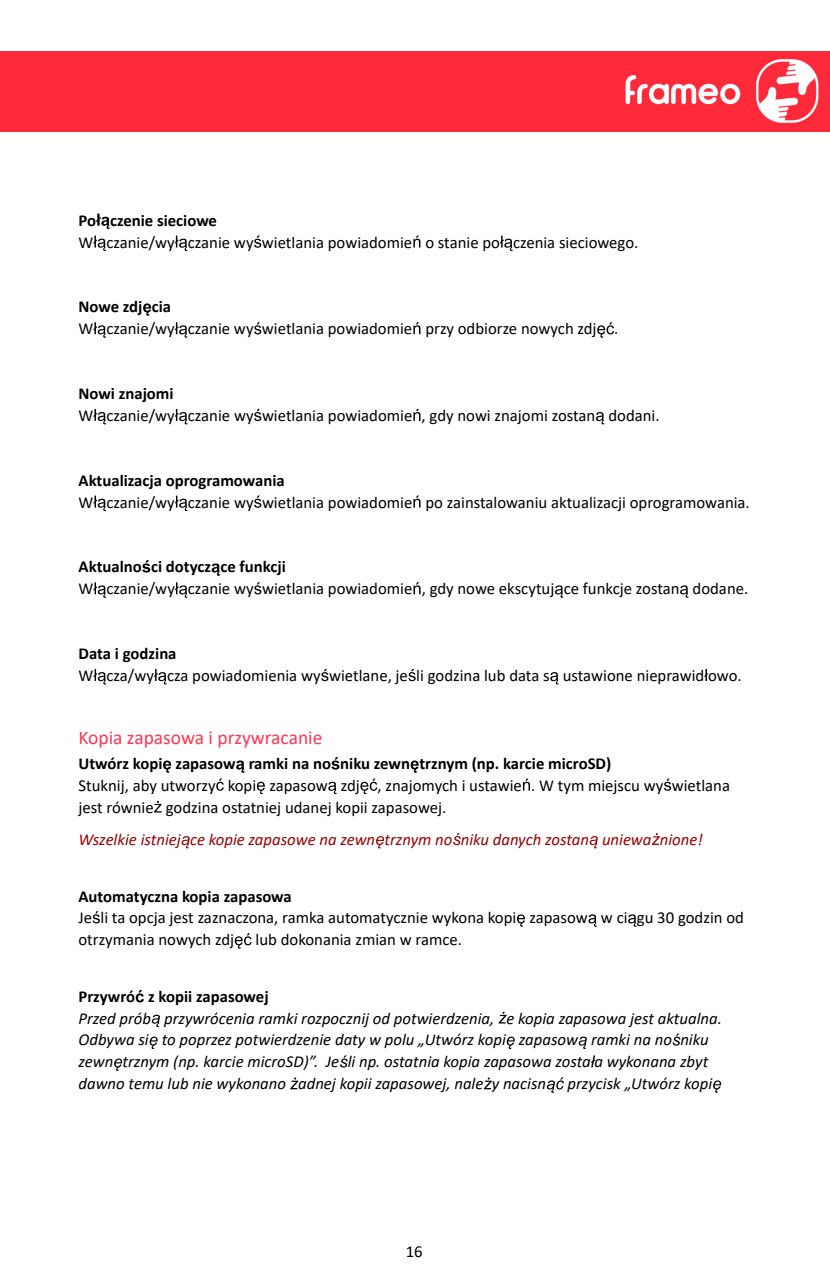
<style>
.page{position:relative;width:830px;height:1276px;background:#fff}
.page>*{position:absolute;margin:0;border:0;box-sizing:border-box;transform-origin:0 0}
.t1{font:19.57px "Calibri";color:#ff3653}
.t2{font:16.65px/21.8px "Calibri";color:#000}
.t3{font:italic 16.65px/21.8px "Calibri";color:#000}
.t4{font:700 16.65px "Calibri";color:#000}
.t5{font:italic 16.65px "Calibri";color:#980000}
</style>
<div class="page">
<svg style="left:96px;top:214px;width:13px;height:15px"></svg>
<svg style="left:93px;top:236px;width:13px;height:15px"></svg>
<svg style="left:175px;top:236px;width:12px;height:15px"></svg>
<svg style="left:254px;top:235px;width:7px;height:13px"></svg>
<svg style="left:413px;top:235px;width:7px;height:12px"></svg>
<svg style="left:500px;top:236px;width:12px;height:15px"></svg>
<svg style="left:143px;top:303px;width:8px;height:13px"></svg>
<svg style="left:93px;top:322px;width:13px;height:16px"></svg>
<svg style="left:175px;top:322px;width:12px;height:16px"></svg>
<svg style="left:254px;top:322px;width:7px;height:12px"></svg>
<svg style="left:413px;top:322px;width:7px;height:12px"></svg>
<svg style="left:597px;top:322px;width:17px;height:16px"></svg>
<svg style="left:93px;top:409px;width:13px;height:15px"></svg>
<svg style="left:175px;top:409px;width:12px;height:15px"></svg>
<svg style="left:254px;top:409px;width:7px;height:12px"></svg>
<svg style="left:413px;top:409px;width:7px;height:12px"></svg>
<svg style="left:596px;top:412px;width:8px;height:12px"></svg>
<svg style="left:93px;top:495px;width:13px;height:16px"></svg>
<svg style="left:175px;top:495px;width:12px;height:16px"></svg>
<svg style="left:254px;top:495px;width:7px;height:13px"></svg>
<svg style="left:413px;top:495px;width:7px;height:12px"></svg>
<svg style="left:142px;top:560px;width:8px;height:12px"></svg>
<svg style="left:211px;top:563px;width:9px;height:13px"></svg>
<svg style="left:93px;top:582px;width:13px;height:16px"></svg>
<svg style="left:175px;top:582px;width:12px;height:16px"></svg>
<svg style="left:254px;top:582px;width:7px;height:12px"></svg>
<svg style="left:413px;top:582px;width:7px;height:12px"></svg>
<svg style="left:555px;top:585px;width:8px;height:13px"></svg>
<svg style="left:680px;top:585px;width:8px;height:13px"></svg>
<svg style="left:93px;top:669px;width:13px;height:15px"></svg>
<svg style="left:154px;top:669px;width:12px;height:15px"></svg>
<svg style="left:321px;top:669px;width:7px;height:12px"></svg>
<svg style="left:408px;top:669px;width:7px;height:12px"></svg>
<svg style="left:550px;top:672px;width:8px;height:12px"></svg>
<svg style="left:704px;top:669px;width:3px;height:12px"></svg>
<svg style="left:163px;top:760px;width:8px;height:13px"></svg>
<svg style="left:236px;top:760px;width:8px;height:13px"></svg>
<svg style="left:331px;top:757px;width:8px;height:12px"></svg>
<svg style="left:410px;top:760px;width:8px;height:13px"></svg>
<svg style="left:216px;top:778px;width:8px;height:13px"></svg>
<svg style="left:257px;top:782px;width:8px;height:12px"></svg>
<svg style="left:328px;top:782px;width:8px;height:12px"></svg>
<svg style="left:360px;top:778px;width:17px;height:16px"></svg>
<svg style="left:522px;top:778px;width:7px;height:12px"></svg>
<svg style="left:664px;top:778px;width:6px;height:13px"></svg>
<svg style="left:154px;top:801px;width:8px;height:11px"></svg>
<svg style="left:181px;top:836px;width:8px;height:12px"></svg>
<svg style="left:376px;top:836px;width:8px;height:12px"></svg>
<svg style="left:453px;top:833px;width:7px;height:12px"></svg>
<svg style="left:589px;top:836px;width:8px;height:12px"></svg>
<svg style="left:651px;top:833px;width:8px;height:12px"></svg>
<svg style="left:93px;top:911px;width:7px;height:12px"></svg>
<svg style="left:517px;top:914px;width:7px;height:12px"></svg>
<svg style="left:588px;top:914px;width:8px;height:12px"></svg>
<svg style="left:628px;top:914px;width:8px;height:12px"></svg>
<svg style="left:235px;top:933px;width:16px;height:15px"></svg>
<svg style="left:136px;top:990px;width:8px;height:12px"></svg>
<svg style="left:152px;top:1014px;width:8px;height:13px"></svg>
<svg style="left:498px;top:1012px;width:8px;height:11px"></svg>
<svg style="left:149px;top:1036px;width:8px;height:13px"></svg>
<svg style="left:506px;top:1036px;width:8px;height:13px"></svg>
<svg style="left:578px;top:1036px;width:8px;height:13px"></svg>
<svg style="left:672px;top:1033px;width:8px;height:12px"></svg>
<svg style="left:114px;top:1058px;width:8px;height:13px"></svg>
<svg style="left:340px;top:1055px;width:7px;height:12px"></svg>
<svg style="left:591px;top:1055px;width:4px;height:12px"></svg>
<svg style="left:290px;top:1077px;width:8px;height:12px"></svg>
<svg style="left:483px;top:1077px;width:8px;height:12px"></svg>
<svg style="left:546px;top:1077px;width:17px;height:15px"></svg>
<svg style="left:713px;top:1080px;width:7px;height:12px"></svg>
<div style="left:0;top:52px;width:828px;height:79px;background:#ff2a39"></div>
<p class="t4" style="left:78px;top:208px;width:140px">Po czenie sieciowe</p>
<p class="t2" style="left:78px;top:231px;width:561px">W czanie/wy czanie wy wietlania powiadomie o stanie po czenia sieciowego.</p>
<p class="t4" style="left:78px;top:295px;width:94px">Nowe zdj cia</p>
<p class="t2" style="left:78px;top:317px;width:541px">W czanie/wy czanie wy wietlania powiadomie przy odbiorze nowych zdj .</p>
<p class="t4" style="left:78px;top:382px;width:97px">Nowi znajomi</p>
<p class="t2" style="left:78px;top:404px;width:582px">W czanie/wy czanie wy wietlania powiadomie , gdy nowi znajomi zostan dodani.</p>
<p class="t4" style="left:78px;top:468px;width:207px">Aktualizacja oprogramowania</p>
<p class="t2" style="left:78px;top:491px;width:672px">W czanie/wy czanie wy wietlania powiadomie po zainstalowaniu aktualizacji oprogramowania.</p>
<p class="t4" style="left:79px;top:555px;width:209px">Aktualno ci dotycz ce funkcji</p>
<p class="t2" style="left:79px;top:577px;width:671px">W czanie/wy czanie wy wietlania powiadomie , gdy nowe ekscytuj ce funkcje zostan dodane.</p>
<p class="t4" style="left:79px;top:642px;width:99px">Data i godzina</p>
<p class="t2" style="left:79px;top:664px;width:664px">W cza/wy cza powiadomienia wy wietlane, je li godzina lub data s ustawione nieprawid owo.</p>
<p class="t1" style="left:78px;top:724px;width:245px">Kopia zapasowa i przywracanie</p>
<p class="t4" style="left:78px;top:752px;width:534px">Utwórz kopi zapasow ramki na no niku zewn trznym (np. karcie microSD)</p>
<p class="t2" style="left:78px;top:774px;width:652px">Stuknij, aby utworzy kopi zapasow zdj , znajomych i ustawie . W tym miejscu wy wietlana jest równie godzina ostatniej udanej kopii zapasowej.</p>
<p class="t5" style="left:78px;top:828px;width:625px">Wszelkie istniej ce kopie zapasowe na zewn trznym no niku danych zostan uniewa nione!</p>
<p class="t4" style="left:78px;top:884px;width:215px">Automatyczna kopia zapasowa</p>
<p class="t2" style="left:78px;top:906px;width:666px">Je li ta opcja jest zaznaczona, ramka automatycznie wykona kopi zapasow w ci gu 30 godzin od otrzymania nowych zdj</p>
<p class="t2" style="left:255px;top:928px;width:208px">lub dokonania zmian w ramce.</p>
<p class="t4" style="left:78px;top:985px;width:191px">Przywró z kopii zapasowej</p>
<p class="t3" style="left:78px;top:1006px;width:644px">Przed prób przywrócenia ramki rozpocznij od potwierdzenia, e kopia zapasowa jest aktualna.<br>Odbywa si to poprzez potwierdzenie daty w polu „Utwórz kopi zapasow ramki na no niku zewn trznym (np. karcie microSD)”. Je li np. ostatnia kopia zapasowa zosta a wykonana zbyt dawno temu lub nie wykonano adnej kopii zapasowej, nale y nacisn</p>
<p class="t3" style="left:567px;top:1072px;width:146px">przycisk „Utwórz kopi</p>
<p class="t2" style="left:405px;top:1240px;width:18px">16</p>
</div>
